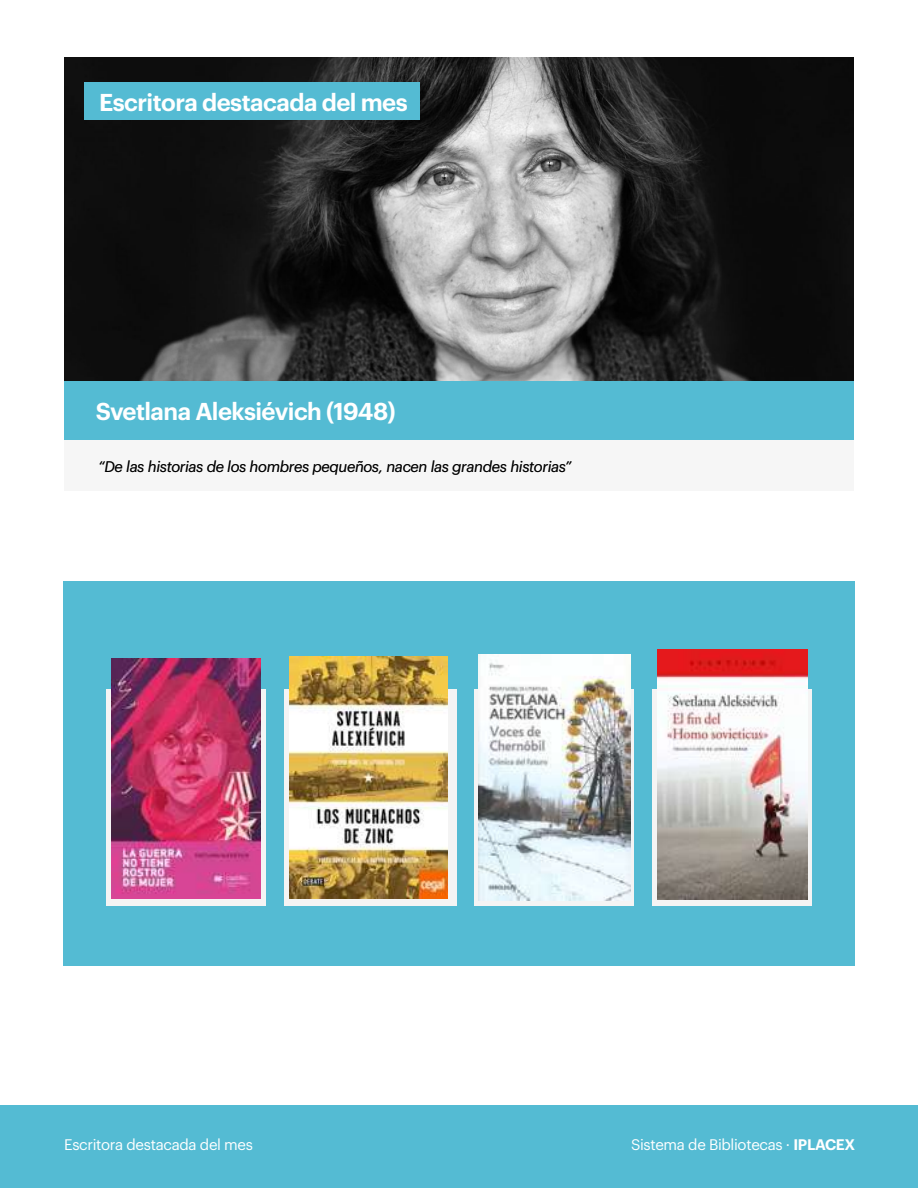
<style>
.page{position:relative;width:918px;height:1188px;background:#fff}
.page>*{position:absolute;margin:0;border:0;box-sizing:border-box;transform-origin:0 0}
.t1{font:600 23.85px "Graphik";letter-spacing:-.025em;color:#fff}
.t2{font:italic 15px "Graphik";letter-spacing:-.025em;color:#000}
.t3{font:15px "Graphik";letter-spacing:-.025em;color:#fff}
.s1{font-weight:600}
</style>
<div class="page">
<div style="left:63px;top:581px;width:792px;height:385px;background:#54bbd3"></div>
<div style="left:106px;top:689px;width:159px;height:216px;background:#f4f4f4"></div>
<div style="left:284px;top:689px;width:173px;height:216px;background:#f4f4f4"></div>
<div style="left:475px;top:689px;width:159px;height:216px;background:linear-gradient(to right,#f4f4f4,#f4f4f4)"></div>
<div style="left:653px;top:689px;width:159px;height:216px;background:#f4f4f4"></div>
<img style="left:64px;top:57px;width:790px;height:324px">
<div style="left:64px;top:432px;width:790px;height:59px;background:#f4f4f4"></div>
<div style="left:85px;top:83px;width:335px;height:37px;background:#54bbd3"></div>
<div style="left:64px;top:381px;width:790px;height:58px;background:#54bbd3"></div>
<div style="left:0;top:1105px;width:918px;height:83px;background:#54bbd3"></div>
<img style="left:111px;top:659px;width:149px;height:240px">
<img style="left:290px;top:656px;width:157px;height:242px">
<img style="left:479px;top:655px;width:151px;height:245px">
<img style="left:657px;top:650px;width:151px;height:249px">
<h1 class="t1" style="left:99px;top:84px;width:310px">Escritora destacada del mes</h1>
<h1 class="t1" style="left:96px;top:393px;width:302px">Svetlana Aleksiévich (1948)</h1>
<p class="t2" style="left:99px;top:455px;width:474px">“De las historias de los hombres pequeños, nacen las grandes historias”</p>
<p class="t3" style="left:64px;top:1133px;width:190px">Escritora destacada del mes</p>
<p class="t3" style="left:631px;top:1133px;width:226px">Sistema de Bibliotecas · <span class="s1">IPLACEX</span></p>
</div>
